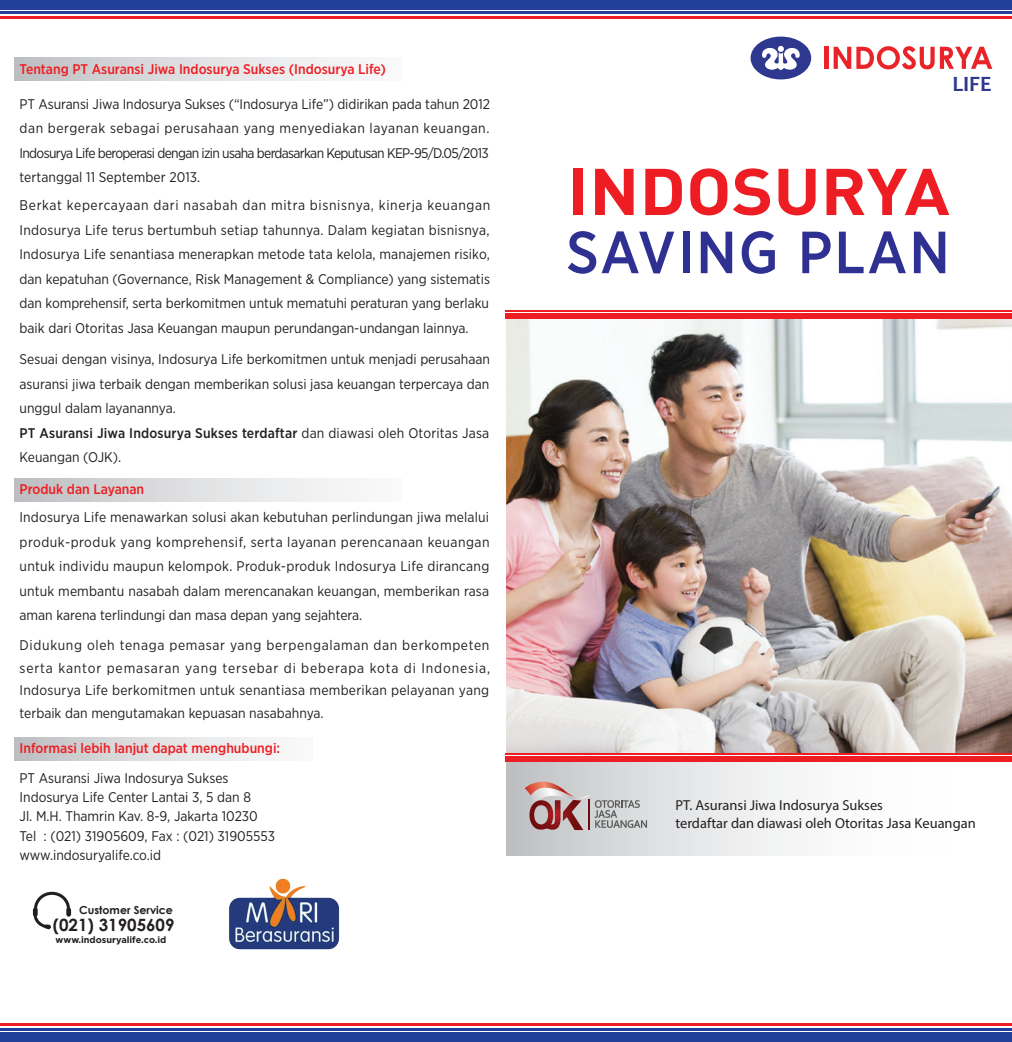
<style>
.page{position:relative;width:1012px;height:1042px;background:#fff}
.page>*{position:absolute;margin:0;border:0;box-sizing:border-box;transform-origin:0 0}
.t1{font:700 64.92px "DIN Pro";color:#ee1d23;scale:1.09 1}
.t2{font:500 59.32px "Gotham Narrow";letter-spacing:.035em;color:#2e3092}
.t3{font:700 22.05px "Candara";color:#2d388e}
.t4{font:700 16.97px "Century Gothic";color:#231f20}
.t5{font:14.53px/17.3px "Myriad Pro";color:#231f20}
.t6{font:14px/24.5px "Gotham Narrow";color:#231f20;text-align:justify}
.t7{font:500 14px "Gotham Narrow";color:#ee1d23}
.t8{font:700 11.03px "Century Gothic";color:#231f20}
.t9{font:700 9.1px "Gotham";color:#231f20}
.s1{font-weight:500}
</style>
<div class="page">
<div style="left:506px;top:761px;width:494px;height:95px;background:linear-gradient(to right,#c8c9cc,#fff)"></div>
<svg style="left:525px;top:781px;width:122px;height:51px;background:#bfacac"></svg>
<img style="left:507px;top:318px;width:505px;height:435px">
<div style="left:0;top:0;width:1012px;height:9px;background:#223f99"></div>
<hr style="left:0;top:11px;width:1012px;height:3px;background:#223f99">
<hr style="left:0;top:16px;width:1012px;height:3px;background:#ee1d23">
<div style="left:0;top:1033px;width:1012px;height:9px;background:#223f99"></div>
<hr style="left:0;top:1028px;width:1012px;height:2px;background:#223f99">
<hr style="left:0;top:1023px;width:1012px;height:3px;background:#ee1d23">
<div style="left:751px;top:37px;width:60px;height:42px;background:#2d388e;border-radius:50%"></div>
<svg style="left:762px;top:46px;width:38px;height:24px"></svg>
<hr style="left:825px;top:47px;width:4px;height:22px;background:#ea2329">
<svg style="left:834px;top:46px;width:158px;height:23px"></svg>
<div style="left:506px;top:313px;width:506px;height:5px;background:#ee1d23"></div>
<hr style="left:506px;top:310px;width:506px;height:2px;background:#ee1d23">
<div style="left:506px;top:756px;width:506px;height:5px;background:#ee1d23"></div>
<hr style="left:506px;top:753px;width:506px;height:1px;background:#ee1d23">
<img style="left:229px;top:878px;width:111px;height:72px">
<svg style="left:33px;top:892px;width:38px;height:37px"></svg>
<div style="left:15px;top:57px;width:387px;height:23px;background:linear-gradient(to right,#c1c2c5,#feffff)"></div>
<div style="left:15px;top:479px;width:386px;height:23px;background:linear-gradient(to right,#c1c2c5,#fefeff)"></div>
<div style="left:15px;top:737px;width:298px;height:23px;background:linear-gradient(to right,#c1c2c5,#fefeff)"></div>
<p class="t7" style="left:20px;top:60px;width:368px">Tentang PT Asuransi Jiwa Indosurya Sukses (Indosurya Life)</p>
<p class="t6" style="left:20px;top:91px;width:472px">PT Asuransi Jiwa Indosurya Sukses (“Indosurya Life”) didirikan pada tahun 2012 dan bergerak sebagai perusahaan yang menyediakan layanan keuangan.<br>Indosurya Life beroperasi dengan izin usaha berdasarkan Keputusan KEP-95/D.05/2013 tertanggal 11 September 2013.</p>
<p class="t6" style="left:20px;top:193px;width:472px">Berkat kepercayaan dari nasabah dan mitra bisnisnya, kinerja keuangan Indosurya Life terus bertumbuh setiap tahunnya. Dalam kegiatan bisnisnya, Indosurya Life senantiasa menerapkan metode tata kelola, manajemen risiko, dan kepatuhan (Governance, Risk Management &amp; Compliance) yang sistematis dan komprehensif, serta berkomitmen untuk mematuhi peraturan yang berlaku baik dari Otoritas Jasa Keuangan maupun perundangan-undangan lainnya.</p>
<p class="t6" style="left:20px;top:347px;width:472px;text-align:left">Sesuai dengan visinya, Indosurya Life berkomitmen untuk menjadi perusahaan asuransi jiwa terbaik dengan memberikan solusi jasa keuangan terpercaya dan unggul dalam layanannya.<br><span class="s1">PT Asuransi Jiwa Indosurya Sukses terdaftar</span> dan diawasi oleh Otoritas Jasa Keuangan (OJK).</p>
<p class="t7" style="left:20px;top:480px;width:126px">Produk dan Layanan</p>
<p class="t6" style="left:20px;top:504px;width:471px">Indosurya Life menawarkan solusi akan kebutuhan perlindungan jiwa melalui produk-produk yang komprehensif, serta layanan perencanaan keuangan untuk individu maupun kelompok. Produk-produk Indosurya Life dirancang untuk membantu nasabah dalam merencanakan keuangan, memberikan rasa aman karena terlindungi dan masa depan yang sejahtera.</p>
<p class="t6" style="left:20px;top:633px;width:472px;line-height:22.8px">Didukung oleh tenaga pemasar yang berpengalaman dan berkompeten serta kantor pemasaran yang tersebar di beberapa kota di Indonesia, Indosurya Life berkomitmen untuk senantiasa memberikan pelayanan yang terbaik dan mengutamakan kepuasan nasabahnya.</p>
<p class="t7" style="left:20px;top:739px;width:262px">Informasi lebih lanjut dapat menghubungi:</p>
<p class="t6" style="left:20px;top:768px;width:257px;line-height:19.2px;text-align:left">PT Asuransi Jiwa Indosurya Sukses Indosurya Life Center Lantai 3, 5 dan 8<br>Jl. M.H. Thamrin Kav. 8-9, Jakarta 10230<br>Tel : (021) 31905609, Fax : (021) 31905553 www.indosuryalife.co.id</p>
<p class="t8" style="left:79px;top:901px;width:95px">Customer Service</p>
<p class="t4" style="left:53px;top:912px;width:123px">(021) 31905609</p>
<p class="t9" style="left:56px;top:933px;width:112px">www.indosuryalife.co.id</p>
<h3 class="t3" style="left:952px;top:70px;width:41px">LIFE</h3>
<h1 class="t1" style="left:568px;top:147px;width:352px">INDOSURYA</h1>
<h2 class="t2" style="left:566px;top:215px;width:385px">SAVING PLAN</h2>
<p class="t5" style="left:675px;top:796px;width:302px">PT. Asuransi Jiwa Indosurya Sukses<br>terdaftar dan diawasi oleh Otoritas Jasa Keuangan</p>
</div>
